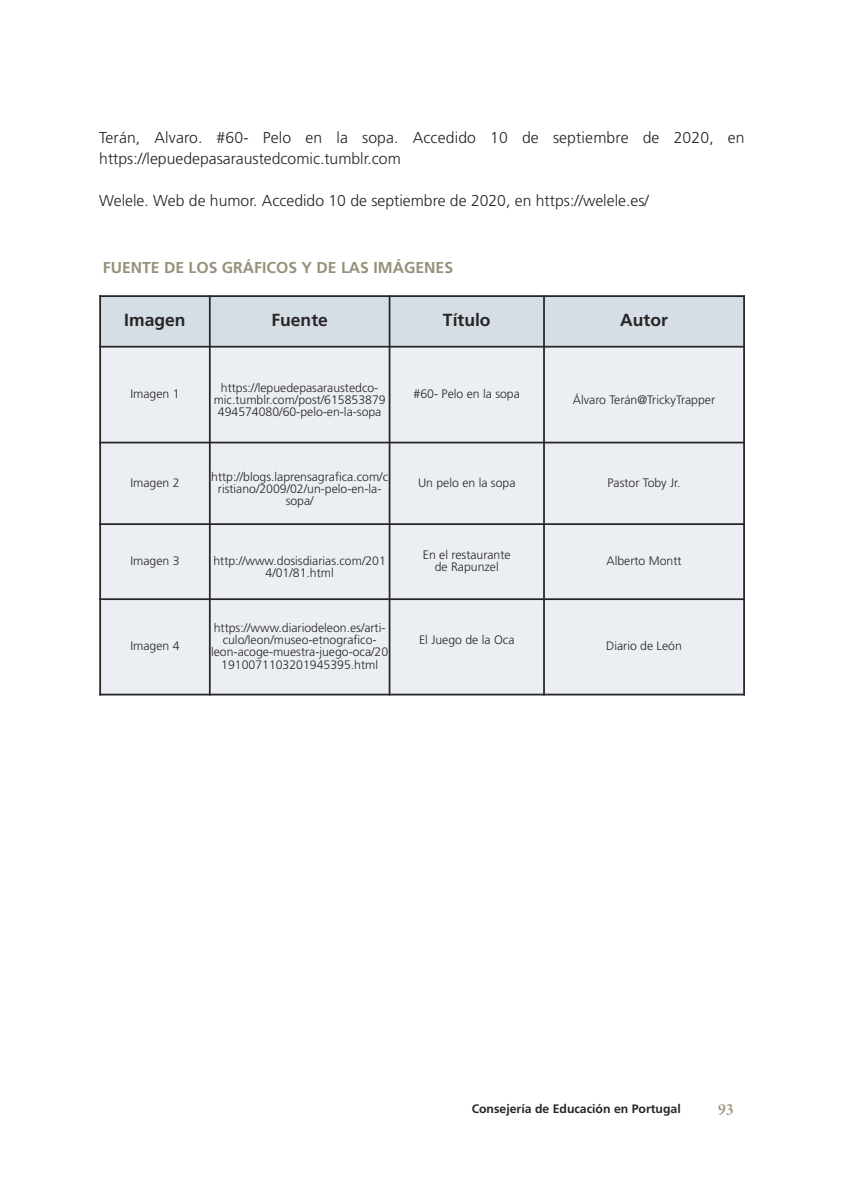
<style>
.page{position:relative;width:844px;height:1191px;background:#fff}
.page>*{position:absolute;margin:0;border:0;box-sizing:border-box;transform-origin:0 0}
.t1{font:700 17.5px "Frutiger";color:#272526}
.t2{font:300 15.75px/21px "Frutiger";color:#272526}
.t3{font:700 15.75px "Frutiger";color:#96917a}
.t4{font:600 15.75px "Garamond Premr Pro";color:#96917a}
.t5{font:300 12.25px/12.2px "Frutiger";color:#272526;text-align:center}
.t6{font:700 12.25px "Frutiger";color:#272526}
</style>
<div class="page">
<div style="left:99px;top:295px;width:111px;height:52px;background:#d6dee5"></div>
<div style="left:210px;top:295px;width:179px;height:52px;background:#d6dee5"></div>
<div style="left:389px;top:295px;width:155px;height:52px;background:#d6dee5"></div>
<div style="left:544px;top:295px;width:200px;height:52px;background:#d6dee5"></div>
<div style="left:99px;top:347px;width:111px;height:95px;background:#ebeef2"></div>
<div style="left:210px;top:347px;width:179px;height:95px;background:#ebeef2"></div>
<div style="left:389px;top:347px;width:155px;height:95px;background:#ebeef2"></div>
<div style="left:544px;top:347px;width:200px;height:95px;background:#ebeef2"></div>
<div style="left:99px;top:442px;width:111px;height:82px;background:#ebeef2"></div>
<div style="left:210px;top:442px;width:179px;height:82px;background:#ebeef2"></div>
<div style="left:389px;top:442px;width:155px;height:82px;background:#ebeef2"></div>
<div style="left:544px;top:442px;width:200px;height:82px;background:#ebeef2"></div>
<div style="left:99px;top:524px;width:111px;height:75px;background:#ebeef2"></div>
<div style="left:210px;top:524px;width:179px;height:75px;background:#ebeef2"></div>
<div style="left:389px;top:524px;width:155px;height:75px;background:#ebeef2"></div>
<div style="left:544px;top:524px;width:200px;height:75px;background:#ebeef2"></div>
<div style="left:99px;top:599px;width:111px;height:96px;background:#ebeef2"></div>
<div style="left:210px;top:599px;width:179px;height:96px;background:#ebeef2"></div>
<div style="left:389px;top:599px;width:155px;height:96px;background:#ebeef2"></div>
<div style="left:544px;top:599px;width:200px;height:96px;background:#ebeef2"></div>
<hr style="left:99px;top:295px;width:2px;height:400px;background:#272526">
<hr style="left:209px;top:295px;width:2px;height:400px;background:#272526">
<hr style="left:388px;top:295px;width:2px;height:400px;background:#272526">
<hr style="left:543px;top:295px;width:1px;height:400px;background:#272526">
<hr style="left:743px;top:295px;width:1px;height:400px;background:#272526">
<hr style="left:99px;top:295px;width:645px;height:2px;background:#272526">
<hr style="left:99px;top:346px;width:645px;height:1px;background:#272526">
<hr style="left:99px;top:442px;width:645px;height:1px;background:#272526">
<hr style="left:99px;top:523px;width:645px;height:2px;background:#272526">
<hr style="left:99px;top:598px;width:645px;height:2px;background:#272526">
<hr style="left:99px;top:693px;width:645px;height:2px;background:#272526">
<p class="t2" style="left:99px;top:128px;width:646px">Terán, Alvaro. #60- Pelo en la sopa. Accedido 10 de septiembre de 2020, en https://lepuedepasaraustedcomic.tumblr.com</p>
<p class="t2" style="left:99px;top:191px;width:551px">Welele. Web de humor. Accedido 10 de septiembre de 2020, en https://welele.es/</p>
<p class="t3" style="left:103px;top:261px;width:352px">FUENTE DE LOS GRÁFICOS Y DE LAS IMÁGENES</p>
<p class="t1" style="left:124px;top:313px;width:63px">Imagen</p>
<p class="t1" style="left:271px;top:313px;width:58px">Fuente</p>
<p class="t1" style="left:443px;top:313px;width:49px">Título</p>
<p class="t1" style="left:620px;top:313px;width:49px">Autor</p>
<p class="t5" style="left:130px;top:388px;width:51px">Imagen 1</p>
<p class="t5" style="left:214px;top:382px;width:173px">https://lepuedepasaraustedco&shy;mic.tumblr.com/post/615853879<br>494574080/60-pelo-en-la-sopa</p>
<p class="t5" style="left:413px;top:388px;width:108px">#60- Pelo en la sopa</p>
<p class="t5" style="left:572px;top:394px;width:144px">Álvaro Terán@TrickyTrapper</p>
<p class="t5" style="left:130px;top:477px;width:51px">Imagen 2</p>
<p class="t5" style="left:211px;top:471px;width:178px">http://blogs.laprensagrafica.com/c ristiano/2009/02/un-pelo-en-la&shy;sopa/</p>
<p class="t5" style="left:418px;top:477px;width:99px">Un pelo en la sopa</p>
<p class="t5" style="left:607px;top:477px;width:75px">Pastor Toby Jr.</p>
<p class="t5" style="left:130px;top:555px;width:51px">Imagen 3</p>
<p class="t5" style="left:213px;top:555px;width:174px">http://www.dosisdiarias.com/201<br>4/01/81.html</p>
<p class="t5" style="left:130px;top:641px;width:51px">Imagen 4</p>
<p class="t5" style="left:211px;top:622px;width:178px">https://www.diariodeleon.es/arti&shy;culo/leon/museo-etnografico&shy;leon-acoge-muestra-juego-oca/20<br>1910071103201945395.html</p>
<p class="t5" style="left:423px;top:549px;width:89px">En el restaurante</p>
<p class="t5" style="left:434px;top:561px;width:65px">de Rapunzel</p>
<p class="t5" style="left:606px;top:555px;width:76px">Alberto Montt</p>
<p class="t5" style="left:419px;top:634px;width:97px">El Juego de la Oca</p>
<p class="t5" style="left:606px;top:641px;width:77px">Diario de León</p>
<p class="t6" style="left:471px;top:1104px;width:210px">Consejería de Educación en Portugal</p>
<p class="t4" style="left:717px;top:1099px;width:17px">93</p>
</div>
